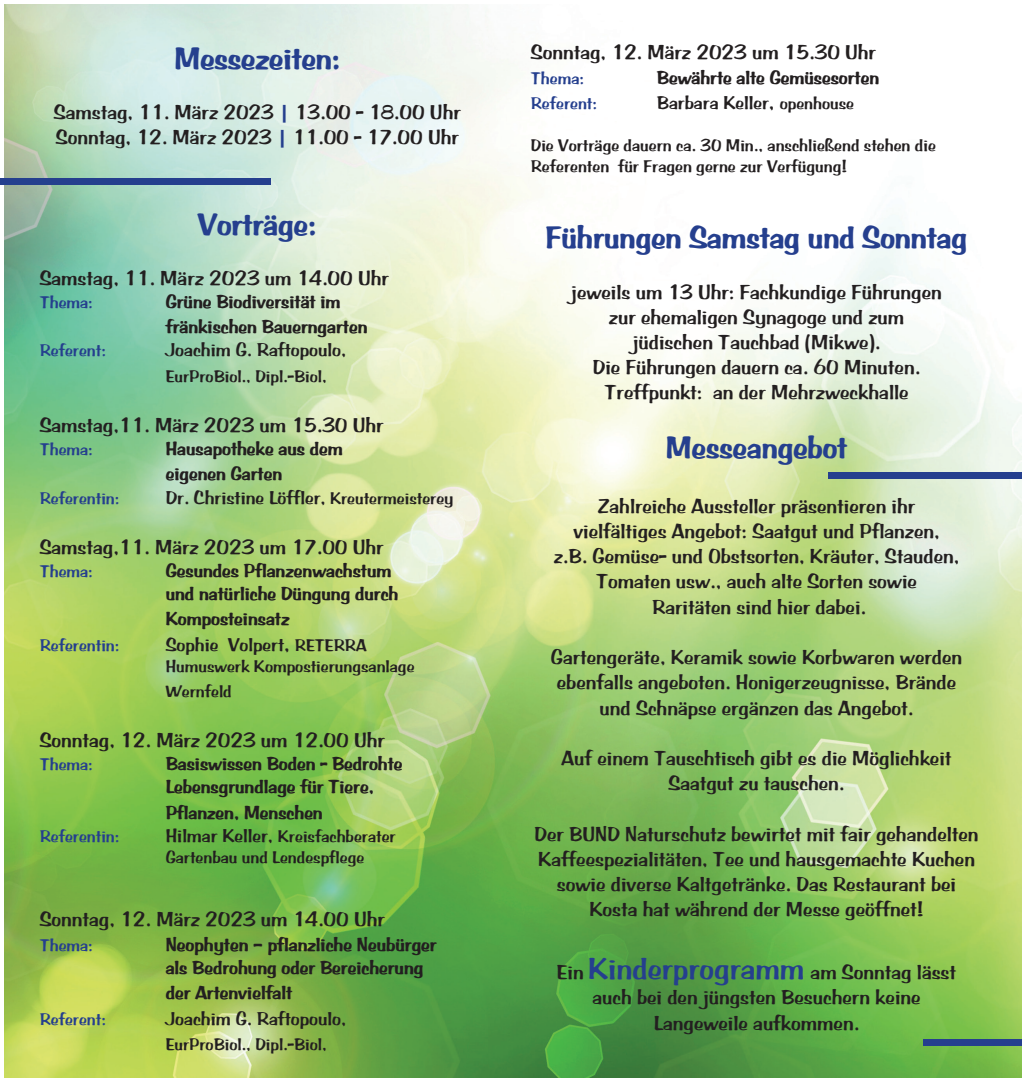
<style>
.page{position:relative;width:1022px;height:1082px;background:#fff}
.page>*{position:absolute;margin:0;border:0;box-sizing:border-box;transform-origin:0 0}
.t1{font:31.5px "BRADDON Bold";color:#253f8e}
.t2{font:21px/25.2px "BRADDON";color:#231f20;text-align:center}
.t3{font:19.25px/23.1px "BRADDON Bold";color:#231f20}
.t4{font:19.25px "BRADDON";color:#231f20}
.t5{font:17.5px/21px "BRADDON";color:#231f20}
.t6{font:17.5px "BRADDON";color:#253f8e}
.s1{color:#253f8e}
.s2{font-size:17.5px}
.s3{font-size:21px}
.s4{font-size:19.25px}
.s5{font-size:31.5px;color:#253f8e}
</style>
<div class="page">
<img style="left:5px;top:4px;width:1017px;height:1073px">
<div style="left:0;top:179px;width:271px;height:6px;background:#253f8e"></div>
<div style="left:828px;top:472px;width:194px;height:6px;background:#253f8e"></div>
<div style="left:924px;top:1038px;width:98px;height:7px;background:#253f8e"></div>
<h1 class="t1" style="left:174px;top:40px;width:168px">Messezeiten:</h1>
<p class="t2" style="left:54px;top:99px;width:408px;text-align:left">Samstag, 11. März 2023 <span class="s1">|</span> 13.00 - 18.00 Uhr<br>Sonntag, 12. März 2023 <span class="s1">|</span> 11.00 - 17.00 Uhr</p>
<h1 class="t1" style="left:198px;top:206px;width:120px">Vorträge:</h1>
<p class="t2" style="left:40px;top:265px;width:351px">Samstag, 11. März 2023 um 14.00 Uhr</p>
<p class="t6" style="left:40px;top:292px;width:55px">Thema:</p>
<p class="t3" style="left:166px;top:289px;width:203px;line-height:25.2px">Grüne Biodiversität im fränkischen Bauerngarten</p>
<p class="t6" style="left:40px;top:340px;width:68px">Referent:</p>
<p class="t4" style="left:166px;top:339px;width:182px">Joachim G. Raftopoulo,</p>
<p class="t5" style="left:166px;top:365px;width:163px">EurProBiol., Dipl.-Biol,</p>
<p class="t2" style="left:40px;top:412px;width:345px">Samstag,11. März 2023 um 15.30 Uhr</p>
<p class="t6" style="left:40px;top:439px;width:55px">Thema:</p>
<p class="t3" style="left:166px;top:436px;width:179px;line-height:25.2px">Hausapotheke aus dem eigenen Garten</p>
<p class="t6" style="left:40px;top:487px;width:81px">Referentin:</p>
<p class="t4" style="left:166px;top:486px;width:289px">Dr. Christine Löffler, <span class="s2">Kreutermeisterey</span></p>
<p class="t2" style="left:40px;top:534px;width:345px">Samstag,11. März 2023 um 17.00 Uhr</p>
<p class="t6" style="left:40px;top:561px;width:55px">Thema:</p>
<p class="t3" style="left:166px;top:559px;width:234px">Gesundes Pflanzenwachstum und natürliche Düngung durch</p>
<p class="t3" style="left:166px;top:607px;width:125px">Komposteinsatz</p>
<p class="t6" style="left:40px;top:634px;width:81px">Referentin:</p>
<p class="t4" style="left:166px;top:633px;width:202px">Sophie Volpert<span class="s3">,</span> <span class="s2">RETERRA</span></p>
<p class="t5" style="left:166px;top:653px;width:250px;line-height:25.2px">Humuswerk Kompostierungsanlage<br>Wernfeld</p>
<p class="t2" style="left:40px;top:727px;width:347px">Sonntag, 12. März 2023 um 12.00 Uhr</p>
<p class="t6" style="left:40px;top:754px;width:55px">Thema:</p>
<p class="t3" style="left:166px;top:752px;width:238px">Basiswissen Boden - Bedrohte<br>Lebensgrundlage für Tiere,</p>
<p class="t3" style="left:166px;top:800px;width:159px">Pflanzen, Menschen</p>
<p class="t6" style="left:40px;top:825px;width:81px">Referentin:</p>
<p class="t5" style="left:166px;top:825px;width:232px"><span class="s4">Hilmar Keller,</span> Kreisfachberater<br>Gartenbau und Lendespflege</p>
<p class="t2" style="left:40px;top:906px;width:347px">Sonntag, 12. März 2023 um 14.00 Uhr</p>
<p class="t6" style="left:40px;top:935px;width:55px">Thema:</p>
<p class="t3" style="left:166px;top:933px;width:273px">Neophyten – pflanzliche Neubürger als Bedrohung oder Bereicherung</p>
<p class="t3" style="left:166px;top:981px;width:128px">der Artenvielfalt</p>
<p class="t6" style="left:40px;top:1008px;width:68px">Referent:</p>
<p class="t4" style="left:166px;top:1006px;width:182px">Joachim G. Raftopoulo,</p>
<p class="t5" style="left:166px;top:1033px;width:163px">EurProBiol., Dipl.-Biol,</p>
<p class="t2" style="left:531px;top:39px;width:347px">Sonntag, 12. März 2023 um 15.30 Uhr</p>
<p class="t6" style="left:531px;top:68px;width:55px">Thema:</p>
<p class="t3" style="left:657px;top:66px;width:224px">Bewährte alte Gemüsesorten</p>
<p class="t6" style="left:531px;top:93px;width:68px">Referent:</p>
<p class="t4" style="left:657px;top:92px;width:199px">Barbara Keller<span class="s3">,</span> <span class="s2">openhouse</span></p>
<p class="t5" style="left:531px;top:135px;width:406px">Die Vorträge dauern ca. 30 Min., anschließend stehen die<br>Referenten für Fragen gerne zur Verfügung!</p>
<h1 class="t1" style="left:546px;top:219px;width:423px">Führungen Samstag und Sonntag</h1>
<p class="t2" style="left:571px;top:279px;width:372px">jeweils um 13 Uhr: Fachkundige Führungen zur ehemaligen Synagoge und zum jüdischen Tauchbad (Mikwe).<br>Die Führungen dauern ca. 60 Minuten.<br>Treffpunkt: an der Mehrzweckhalle</p>
<h1 class="t1" style="left:666px;top:429px;width:183px">Messeangebot</h1>
<p class="t2" style="left:554px;top:493px;width:407px">Zahlreiche Aussteller präsentieren ihr vielfältiges Angebot: Saatgut und Pflanzen,<br>z.B. Gemüse- und Obstsorten, Kräuter, Stauden, Tomaten usw., auch alte Sorten sowie<br>Raritäten sind hier dabei.</p>
<p class="t2" style="left:551px;top:644px;width:413px">Gartengeräte, Keramik sowie Korbwaren werden ebenfalls angeboten. Honigerzeugnisse, Brände und Schnäpse ergänzen das Angebot.</p>
<p class="t2" style="left:561px;top:745px;width:392px">Auf einem Tauschtisch gibt es die Möglichkeit<br>Saatgut zu tauschen.</p>
<p class="t2" style="left:534px;top:821px;width:446px">Der BUND Naturschutz bewirtet mit fair gehandelten Kaffeespezialitäten, Tee und hausgemachte Kuchen sowie diverse Kaltgetränke. Das Restaurant bei Kosta hat während der Messe geöffnet!</p>
<p class="t2" style="left:557px;top:959px;width:401px">Ein <span class="s5">Kinderprogramm</span> am Sonntag lässt auch bei den jüngsten Besuchern keine<br>Langeweile aufkommen.</p>
</div>
